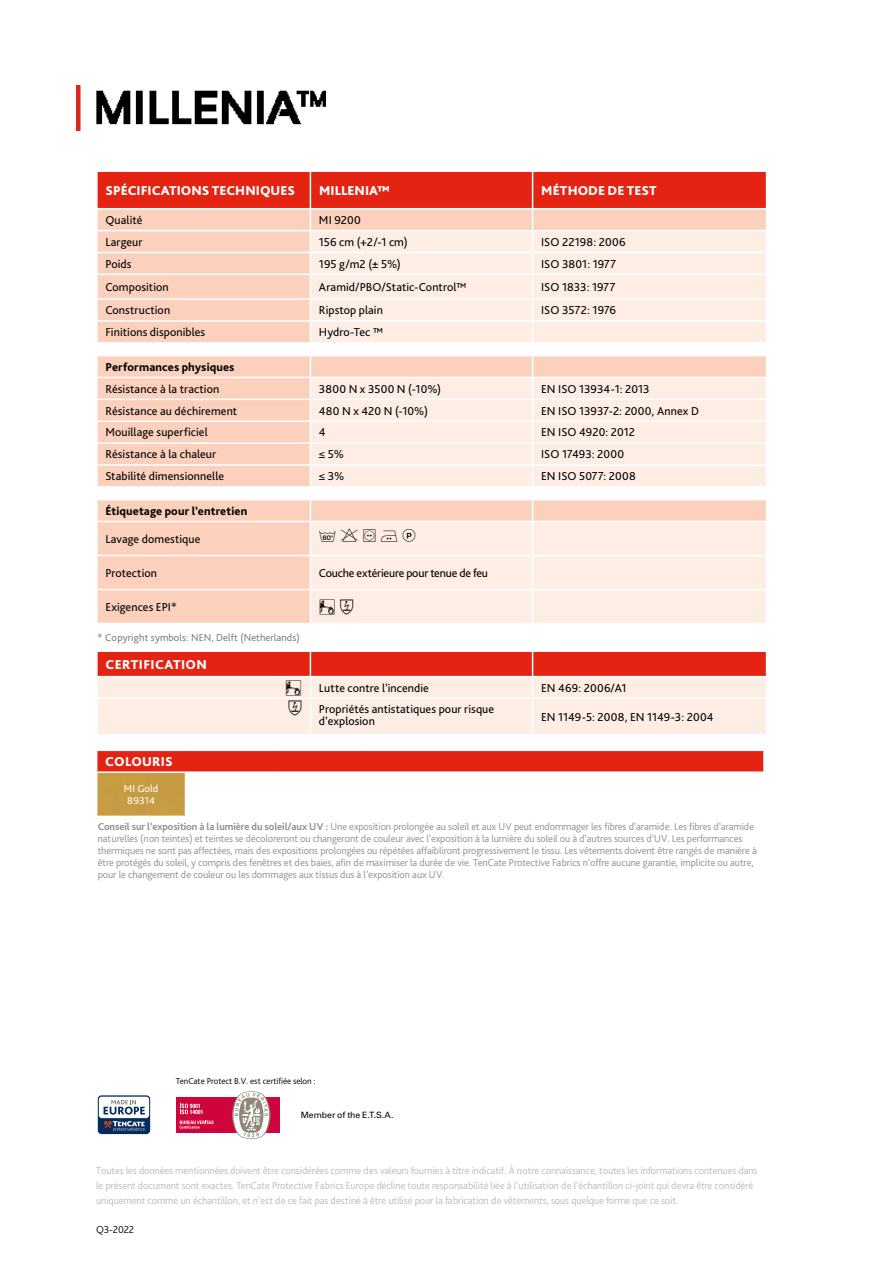
<style>
.page{position:relative;width:893px;height:1263px;background:#fff}
.page>*{position:absolute;margin:0;border:0;box-sizing:border-box;transform-origin:0 0}
.t1{font:800 13.5px "Bliss Pro";letter-spacing:.01em;color:#fff}
.t2{font:800 13.5px "Bliss Pro";letter-spacing:.03em;color:#fff}
.t3{font:12px/12px "Bliss Pro";letter-spacing:.005em;color:#000}
.t4{font:800 12px "Bliss Pro";letter-spacing:.01em;color:#000}
.t5{font:12px "Bliss Pro";letter-spacing:-.015em;color:#000}
.t6{font:300 10.5px/12px "Bliss Pro";letter-spacing:-.01em;color:#908d8e}
.t7{font:300 10.5px/15px "Bliss Pro";letter-spacing:-.01em;color:#bcbabb}
.t8{font:300 10.5px "Bliss Pro";letter-spacing:.01em;color:#6f6c6d}
.t9{font:10.5px/12.6px "Bliss Pro";color:#fff}
.t10{font:300 10.5px "Bliss Pro";letter-spacing:-.01em;color:#000}
.t11{font:300 9px "Bliss Pro";letter-spacing:-.01em;color:#000}
.t12{font:8.7px "Univers LT Std";letter-spacing:-.005em;color:#000}
.s1{font-weight:700}
</style>
<div class="page">
<div style="left:98px;top:715px;width:668px;height:19px;background:#feede5"></div>
<svg style="left:98px;top:522px;width:668px;height:101px;background:#fde4d8"></svg>
<svg style="left:97px;top:171px;width:670px;height:350px;background:#fad0c4"></svg>
<hr style="left:310px;top:522px;width:1px;height:33px;background:#fff">
<hr style="left:532px;top:522px;width:1px;height:33px;background:#fff">
<hr style="left:96px;top:555px;width:214px;height:1px;background:#fff">
<hr style="left:310px;top:555px;width:223px;height:1px;background:#fff">
<hr style="left:310px;top:556px;width:1px;height:33px;background:#fff">
<hr style="left:533px;top:555px;width:234px;height:1px;background:#fff">
<hr style="left:532px;top:556px;width:1px;height:33px;background:#fff">
<hr style="left:96px;top:589px;width:214px;height:1px;background:#fff">
<hr style="left:310px;top:589px;width:223px;height:1px;background:#fff">
<hr style="left:310px;top:590px;width:1px;height:33px;background:#fff">
<hr style="left:533px;top:589px;width:234px;height:1px;background:#fff">
<hr style="left:532px;top:590px;width:1px;height:33px;background:#fff">
<hr style="left:310px;top:699px;width:1px;height:35px;background:#fff">
<hr style="left:532px;top:699px;width:1px;height:35px;background:#fff">
<hr style="left:310px;top:342px;width:223px;height:2px;background:#fff">
<hr style="left:310px;top:355px;width:223px;height:1px;background:#fff">
<hr style="left:310px;top:377px;width:223px;height:1px;background:#fff">
<hr style="left:310px;top:499px;width:223px;height:1px;background:#fff">
<hr style="left:533px;top:342px;width:234px;height:2px;background:#fff">
<hr style="left:533px;top:355px;width:234px;height:1px;background:#fff">
<hr style="left:533px;top:377px;width:234px;height:1px;background:#fff">
<hr style="left:533px;top:499px;width:234px;height:1px;background:#fff">
<div style="left:97px;top:773px;width:88px;height:42px;background:#c79b42"></div>
<img style="left:77px;top:85px;width:248px;height:45px">
<div style="left:176px;top:1097px;width:103px;height:36px;background:#d0043c"></div>
<svg style="left:180px;top:1103px;width:22px;height:11px"></svg>
<svg style="left:180px;top:1120px;width:33px;height:8px"></svg>
<svg style="left:232px;top:1091px;width:39px;height:48px"></svg>
<svg style="left:97px;top:1095px;width:54px;height:40px"></svg>
<div style="left:97px;top:750px;width:667px;height:22px;background:#e42313"></div>
<hr style="left:763px;top:751px;width:2px;height:20px;background:#fff">
<hr style="left:96px;top:749px;width:89px;height:2px;background:#fff">
<hr style="left:185px;top:749px;width:90px;height:2px;background:#fff">
<hr style="left:275px;top:749px;width:89px;height:2px;background:#fff">
<hr style="left:364px;top:749px;width:401px;height:2px;background:#fff">
<hr style="left:96px;top:771px;width:89px;height:2px;background:#fff">
<hr style="left:185px;top:771px;width:90px;height:2px;background:#fff">
<hr style="left:275px;top:771px;width:89px;height:2px;background:#fff">
<hr style="left:364px;top:771px;width:401px;height:2px;background:#fff">
<svg style="left:403px;top:529px;width:12px;height:13px"></svg>
<svg style="left:320px;top:599px;width:33px;height:15px"></svg>
<svg style="left:97px;top:651px;width:670px;height:64px;background:#f4a398"></svg>
<svg style="left:320px;top:528px;width:77px;height:14px"></svg>
<p class="t1" style="left:105px;top:182px;width:191px">SPÉCIFICATIONS TECHNIQUES</p>
<p class="t1" style="left:319px;top:182px;width:72px">MILLENIA™</p>
<p class="t1" style="left:541px;top:182px;width:117px">MÉTHODE DE TEST</p>
<p class="t3" style="left:105px;top:214px;width:39px">Qualité</p>
<p class="t3" style="left:319px;top:214px;width:43px">MI 9200</p>
<p class="t3" style="left:105px;top:235px;width:39px">Largeur</p>
<p class="t3" style="left:319px;top:235px;width:90px">156 cm (+2/-1 cm)</p>
<p class="t3" style="left:541px;top:235px;width:86px">ISO 22198: 2006</p>
<p class="t3" style="left:105px;top:257px;width:28px">Poids</p>
<p class="t3" style="left:319px;top:257px;width:83px">195 g/m2 (± 5%)</p>
<p class="t3" style="left:541px;top:257px;width:77px">ISO 3801: 1977</p>
<p class="t3" style="left:105px;top:281px;width:65px">Composition</p>
<p class="t3" style="left:319px;top:281px;width:149px">Aramid/PBO/Static-Control™</p>
<p class="t3" style="left:541px;top:281px;width:76px">ISO 1833: 1977</p>
<p class="t3" style="left:105px;top:304px;width:66px">Construction</p>
<p class="t3" style="left:319px;top:304px;width:66px">Ripstop plain</p>
<p class="t3" style="left:541px;top:304px;width:76px">ISO 3572: 1976</p>
<p class="t3" style="left:105px;top:326px;width:101px">Finitions disponibles</p>
<p class="t3" style="left:319px;top:326px;width:66px">Hydro-Tec ™</p>
<p class="t4" style="left:105px;top:359px;width:131px">Performances physiques</p>
<p class="t3" style="left:105px;top:382px;width:115px">Résistance à la traction</p>
<p class="t3" style="left:319px;top:382px;width:124px">3800 N x 3500 N (-10%)</p>
<p class="t3" style="left:541px;top:382px;width:110px">EN ISO 13934-1: 2013</p>
<p class="t3" style="left:105px;top:404px;width:133px">Résistance au déchirement</p>
<p class="t3" style="left:319px;top:404px;width:111px">480 N x 420 N (-10%)</p>
<p class="t3" style="left:541px;top:404px;width:159px">EN ISO 13937-2: 2000, Annex D</p>
<p class="t3" style="left:105px;top:426px;width:104px">Mouillage superficiel</p>
<p class="t3" style="left:319px;top:426px;width:8px">4</p>
<p class="t3" style="left:541px;top:426px;width:95px">EN ISO 4920: 2012</p>
<p class="t3" style="left:105px;top:448px;width:112px">Résistance à la chaleur</p>
<p class="t3" style="left:319px;top:448px;width:27px">≤ 5%</p>
<p class="t3" style="left:541px;top:448px;width:84px">ISO 17493: 2000</p>
<p class="t3" style="left:105px;top:470px;width:120px">Stabilité dimensionnelle</p>
<p class="t3" style="left:319px;top:470px;width:27px">≤ 3%</p>
<p class="t3" style="left:541px;top:470px;width:96px">EN ISO 5077: 2008</p>
<p class="t4" style="left:105px;top:503px;width:143px">Étiquetage pour l’entretien</p>
<p class="t3" style="left:105px;top:532px;width:97px">Lavage domestique</p>
<p class="t3" style="left:105px;top:566px;width:53px">Protection</p>
<p class="t5" style="left:319px;top:565px;width:171px">Couche extérieure pour tenue de feu</p>
<p class="t3" style="left:105px;top:600px;width:73px">Exigences EPI*</p>
<p class="t8" style="left:98px;top:631px;width:204px">* Copyright symbols: NEN, Delft (Netherlands)</p>
<p class="t2" style="left:105px;top:656px;width:103px">CERTIFICATION</p>
<p class="t3" style="left:319px;top:681px;width:112px">Lutte contre l’incendie</p>
<p class="t3" style="left:541px;top:681px;width:87px">EN 469: 2006/A1</p>
<p class="t3" style="left:319px;top:702px;width:177px">Propriétés antistatiques pour risque d’explosion</p>
<p class="t3" style="left:541px;top:710px;width:174px">EN 1149-5: 2008, EN 1149-3: 2004</p>
<p class="t1" style="left:105px;top:753px;width:69px">COLOURIS</p>
<p class="t9" style="left:124px;top:782px;width:36px">MI Gold<br>89314</p>
<p class="t6" style="left:98px;top:821px;width:660px"><span class="s1">Conseil sur l’exposition à la lumière du soleil/aux UV :</span> Une exposition prolongée au soleil et aux UV peut endommager les fibres d’aramide. Les fibres d’aramide naturelles (non teintes) et teintes se décoloreront ou changeront de couleur avec l’exposition à la lumière du soleil ou à d’autres sources d’UV. Les performances thermiques ne sont pas affectées, mais des expositions prolongées ou répétées affaibliront progressivement le tissu. Les vêtements doivent être rangés de manière à être protégés du soleil, y compris des fenêtres et des baies, afin de maximiser la durée de vie. TenCate Protective Fabrics n’offre aucune garantie, implicite ou autre, pour le changement de couleur ou les dommages aux tissus dus à l’exposition aux UV.</p>
<p class="t11" style="left:176px;top:1075px;width:141px">TenCate Protect B.V. est certifiée selon :</p>
<p class="t12" style="left:301px;top:1110px;width:94px">Member of the E.T.S.A.</p>
<p class="t7" style="left:96px;top:1163px;width:663px">Toutes les données mentionnées doivent être considérées comme des valeurs fournies à titre indicatif. À notre connaissance, toutes les informations contenues dans le présent document sont exactes. TenCate Protective Fabrics Europe décline toute responsabilité liée à l’utilisation de l’échantillon ci-joint qui devra être considéré uniquement comme un échantillon, et n’est de ce fait pas destiné à être utilisé pour la fabrication de vêtements, sous quelque forme que ce soit.</p>
<p class="t10" style="left:96px;top:1223px;width:40px">Q3-2022</p>
</div>
